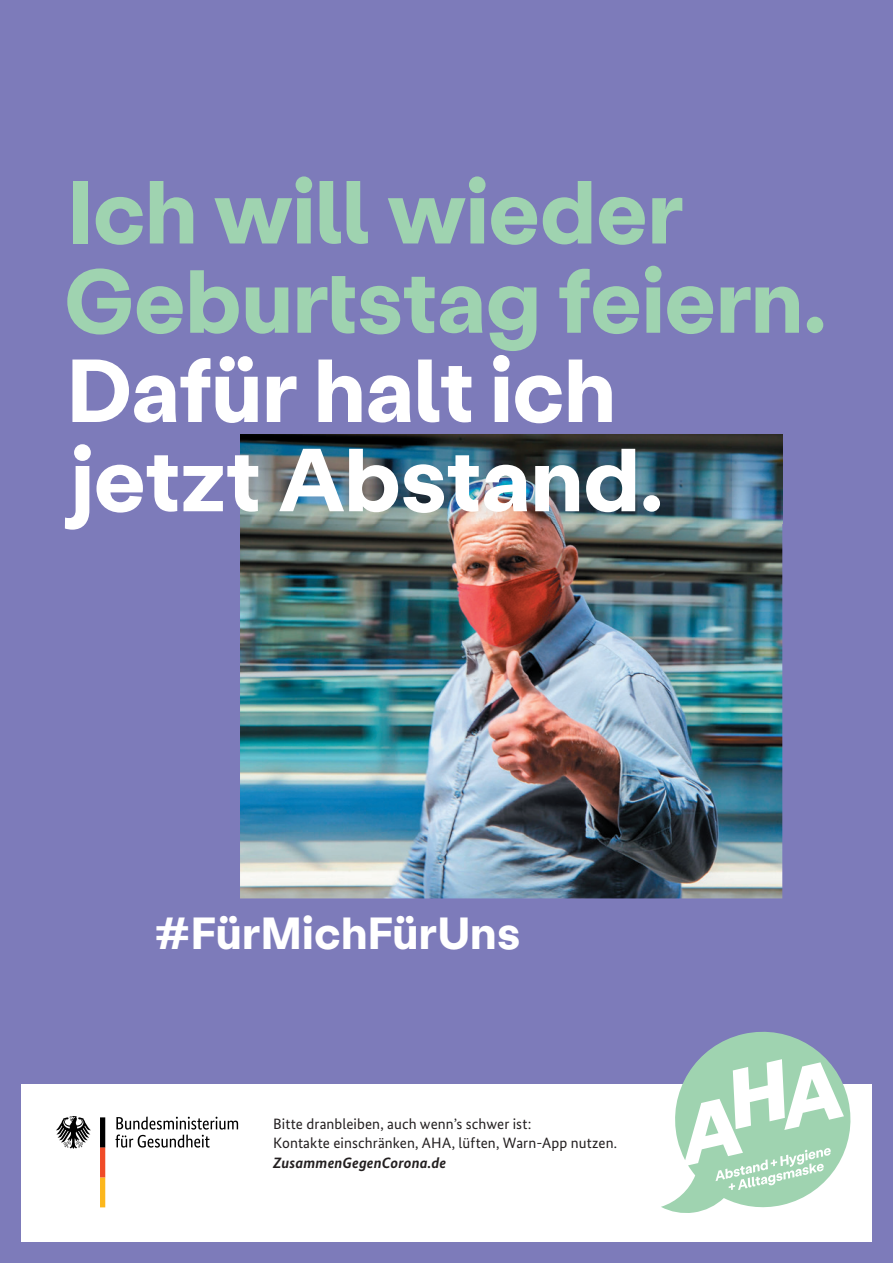
<style>
.page{position:relative;width:893px;height:1263px;background:#7d7bba}
.page>*{position:absolute;margin:0;border:0;box-sizing:border-box;transform-origin:0 0}
.t1{font:700 89.25px/89.2px "Stabil Grotesk";color:#9fd3b0}
.t2{font:700 89.25px/89.2px "Stabil Grotesk";color:#fff}
.t3{font:700 45px "Stabil Grotesk";letter-spacing:.025em;color:#fff}
.t4{font:15px/19.5px "Bundes Sans";letter-spacing:.005em;color:#231f20}
.t5{font:italic 700 15px "Bundes Sans";letter-spacing:.01em;color:#231f20}
</style>
<div class="page">
<img style="left:240px;top:523px;width:542px;height:375px">
<img style="left:240px;top:434px;width:542px;height:89px">
<div style="left:21px;top:1084px;width:851px;height:158px;background:#fff"></div>
<svg style="left:115px;top:1116px;width:123px;height:31px"></svg>
<svg style="left:56px;top:1116px;width:35px;height:32px"></svg>
<svg style="left:100px;top:1117px;width:5px;height:90px"></svg>
<svg style="left:661px;top:1031px;width:190px;height:182px"></svg>
<h1 class="t1" style="left:65px;top:164px;width:763px">Ich will wieder<br>Geburtstag feiern.</h1>
<h2 class="t2" style="left:68px;top:343px;width:596px">Dafür halt ich jetzt Abstand.</h2>
<p class="t3" style="left:155px;top:903px;width:366px">#FürMichFürUns</p>
<p class="t4" style="left:273px;top:1114px;width:345px">Bitte dranbleiben, auch wenn’s schwer ist:<br>Kontakte einschränken, AHA, lüften, Warn-App nutzen.</p>
<p class="t5" style="left:273px;top:1154px;width:175px">ZusammenGegenCorona.de</p>
</div>
